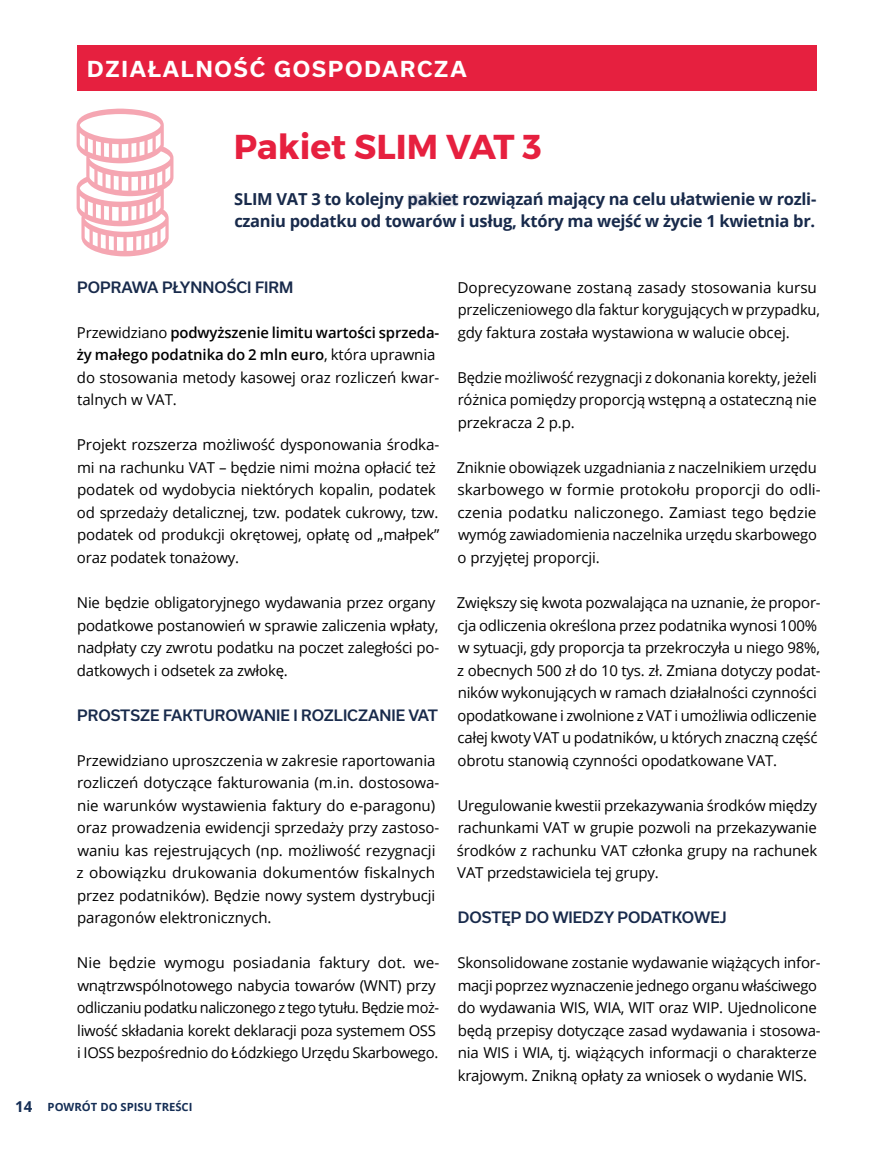
<style>
.page{position:relative;width:893px;height:1149px;background:#fff}
.page>*{position:absolute;margin:0;border:0;box-sizing:border-box;transform-origin:0 0}
.t1{font:34.5px "Trueno Bd";color:#e6203f}
.t2{font:700 21px "Usual";letter-spacing:.09em;color:#fff}
.t3{font:700 16.5px/22.5px "Open Sans";letter-spacing:-.02em;color:#182a4b}
.t4{font:15px/22.5px "Open Sans";letter-spacing:-.015em;color:#000}
.t5{font:500 15px "Usual";color:#182a4b}
.t6{font:700 11.25px "Open Sans";color:#152e55}
.s1{font-weight:600}
.s2{font-size:15px}
</style>
<div class="page">
<div style="left:77px;top:46px;width:739px;height:45px;background:#e6203f"></div>
<div style="left:408px;top:194px;width:50px;height:12px;background:#e8e7ed"></div>
<svg style="left:77px;top:109px;width:96px;height:147px"></svg>
<h2 class="t2" style="left:87px;top:57px;width:381px">DZIAŁALNOŚĆ GOSPODARCZA</h2>
<h1 class="t1" style="left:234px;top:125px;width:309px">Pakiet SLIM VAT 3</h1>
<p class="t3" style="left:234px;top:187px;width:583px">SLIM VAT 3 to kolejny pakiet rozwiązań mający na celu ułatwienie w rozli&shy;czaniu podatku od towarów i usług, który ma wejść w życie 1 kwietnia br.</p>
<p class="t5" style="left:77px;top:278px;width:218px">POPRAWA PŁYNNOŚCI FIRM</p>
<p class="t4" style="left:77px;top:320px;width:364px">Przewidziano <span class="s1">podwyższenie limitu wartości sprzeda&shy;ży małego podatnika do 2 mln euro</span>, która uprawnia do stosowania metody kasowej oraz rozliczeń kwar&shy;talnych w VAT.</p>
<p class="t4" style="left:77px;top:433px;width:364px">Projekt rozszerza możliwość dysponowania środka&shy;mi na rachunku VAT – będzie nimi można opłacić też podatek od wydobycia niektórych kopalin, podatek od sprzedaży detalicznej, tzw. podatek cukrowy, tzw. podatek od produkcji okrętowej, opłatę od „małpek” oraz podatek tonażowy.</p>
<p class="t4" style="left:77px;top:590px;width:364px">Nie będzie obligatoryjnego wydawania przez organy podatkowe postanowień w sprawie zaliczenia wpłaty, nadpłaty czy zwrotu podatku na poczet zaległości po&shy;datkowych i odsetek za zwłokę.</p>
<p class="t5" style="left:77px;top:706px;width:362px">PROSTSZE FAKTUROWANIE I ROZLICZANIE VAT</p>
<p class="t4" style="left:77px;top:748px;width:364px">Przewidziano uproszczenia w zakresie raportowania rozliczeń dotyczące fakturowania (m.in. dostosowa&shy;nie warunków wystawienia faktury do e-paragonu) oraz prowadzenia ewidencji sprzedaży przy zastoso&shy;waniu kas rejestrujących (np. możliwość rezygnacji z obowiązku drukowania dokumentów fiskalnych przez podatników). Będzie nowy system dystrybucji paragonów elektronicznych.</p>
<p class="t4" style="left:77px;top:950px;width:364px">Nie będzie wymogu posiadania faktury dot. we&shy;wnątrzwspólnotowego nabycia towarów (WNT) przy odliczaniu podatku naliczonego z tego tytułu. Będzie moż&shy;liwość składania korekt deklaracji poza systemem OSS i IOSS bezpośrednio do Łódzkiego Urzędu Skarbowego.</p>
<p class="t6" style="left:15px;top:1098px;width:179px"><span class="s2">14</span> POWRÓT DO SPISU TREŚCI</p>
<p class="t4" style="left:457px;top:275px;width:364px">Doprecyzowane zostaną zasady stosowania kursu przeliczeniowego dla faktur korygujących w przypadku, gdy faktura została wystawiona w walucie obcej.</p>
<p class="t4" style="left:457px;top:365px;width:361px;text-align:justify">Będzie możliwość rezygnacji z dokonania korekty, jeżeli różnica pomiędzy proporcją wstępną a ostateczną nie przekracza 2 p.p.</p>
<p class="t4" style="left:457px;top:455px;width:366px">Zniknie obowiązek uzgadniania z naczelnikiem urzędu skarbowego w formie protokołu proporcji do odli&shy;czenia podatku naliczonego. Zamiast tego będzie wymóg zawiadomienia naczelnika urzędu skarbowego o przyjętej proporcji.</p>
<p class="t4" style="left:457px;top:590px;width:365px">Zwiększy się kwota pozwalająca na uznanie, że propor&shy;cja odliczenia określona przez podatnika wynosi 100% w sytuacji, gdy proporcja ta przekroczyła u niego 98%, z obecnych 500 zł do 10 tys. zł. Zmiana dotyczy podat&shy;ników wykonujących w ramach działalności czynności opodatkowane i zwolnione z VAT i umożliwia odliczenie całej kwoty VAT u podatników, u których znaczną część obrotu stanowią czynności opodatkowane VAT.</p>
<p class="t4" style="left:457px;top:793px;width:362px;text-align:justify">Uregulowanie kwestii przekazywania środków między rachunkami VAT w grupie pozwoli na przekazywanie środków z rachunku VAT członka grupy na rachunek VAT przedstawiciela tej grupy.</p>
<p class="t5" style="left:458px;top:908px;width:270px">DOSTĘP DO WIEDZY PODATKOWEJ</p>
<p class="t4" style="left:457px;top:950px;width:365px">Skonsolidowane zostanie wydawanie wiążących infor&shy;macji poprzez wyznaczenie jednego organu właściwego do wydawania WIS, WIA, WIT oraz WIP. Ujednolicone będą przepisy dotyczące zasad wydawania i stosowa&shy;nia WIS i WIA, tj. wiążących informacji o charakterze krajowym. Znikną opłaty za wniosek o wydanie WIS.</p>
</div>
